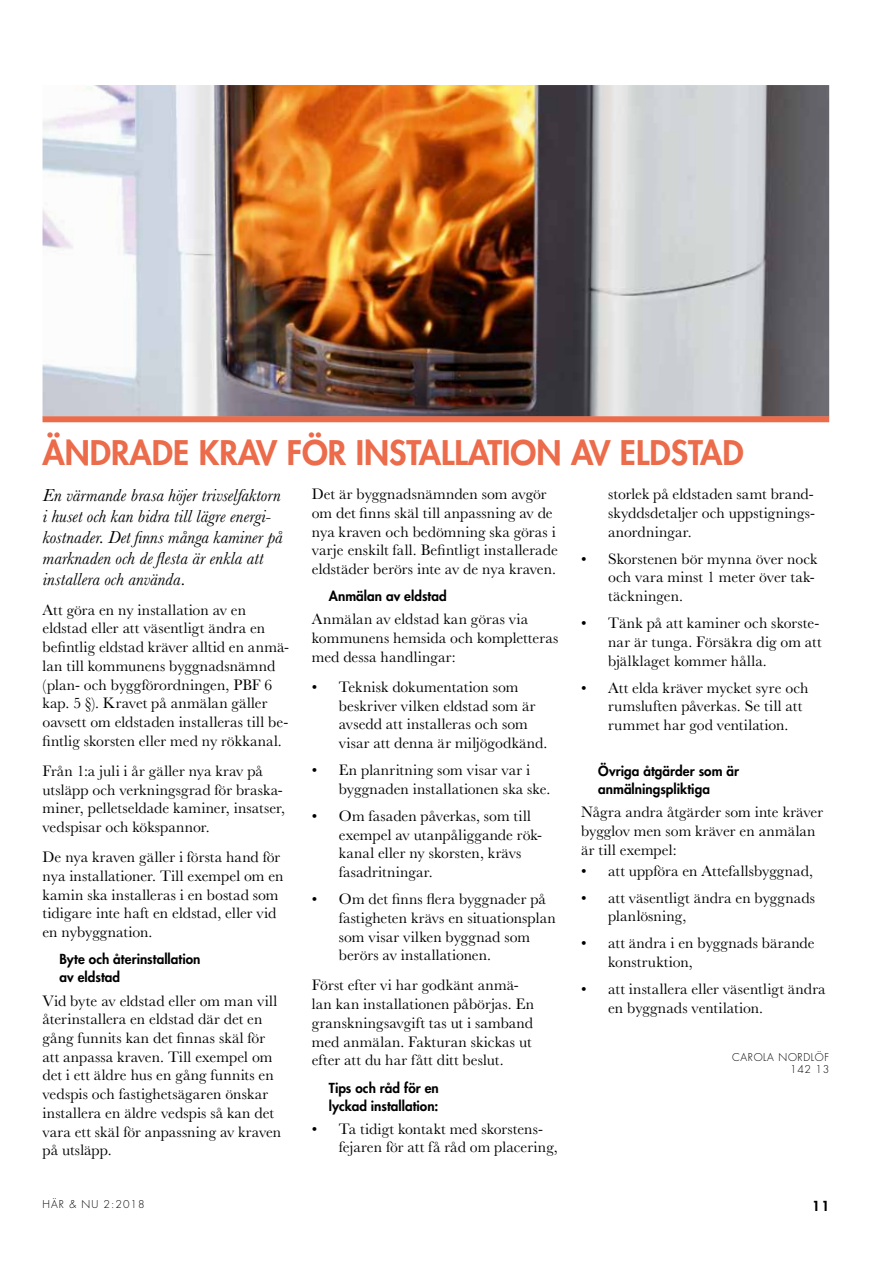
<style>
.page{position:relative;width:893px;height:1263px;background:#fff}
.page>*{position:absolute;margin:0;border:0;box-sizing:border-box;transform-origin:0 0}
.t1{font:800 33px "Futura Std";color:#eb6b4a}
.t2{font:italic 18px/21px "Baskerville MT Std";letter-spacing:.01em;color:#000}
.t3{font:15.75px/18.8px "Baskerville MT Std";letter-spacing:.005em;color:#000}
.t4{font:800 13.5px/18px "Futura Std";letter-spacing:.005em;color:#000}
.t5{font:300 10.5px/12px "Futura Std";letter-spacing:.06em;color:#000;text-align:right}
.t6{font:300 10.5px "Futura Std";letter-spacing:.1em;color:#000}
</style>
<div class="page">
<img style="left:43px;top:85px;width:786px;height:331px">
<div style="left:43px;top:416px;width:786px;height:6px;background:#eb6b4a"></div>
<h1 class="t1" style="left:43px;top:432px;width:700px">Ändrade krav för installation av eldstad</h1>
<p class="t2" style="left:43px;top:484px;width:241px">En värmande brasa höjer trivselfaktorn i huset och kan bidra till lägre energi&shy;kostnader. Det finns många kaminer på marknaden och de flesta är enkla att installera och använda.</p>
<p class="t3" style="left:43px;top:600px;width:248px">Att göra en ny installation av en eldstad eller att väsentligt ändra en befintlig eldstad kräver alltid en anmä&shy;lan till kommunens byggnadsnämnd (plan- och byggförordningen, PBF 6 kap. 5 §). Kravet på anmälan gäller oavsett om eldstaden installeras till be&shy;fintlig skorsten eller med ny rökkanal.</p>
<p class="t3" style="left:43px;top:761px;width:244px">Från 1:a juli i år gäller nya krav på utsläpp och verkningsgrad för braska&shy;miner, pelletseldade kaminer, insatser, vedspisar och kökspannor.</p>
<p class="t3" style="left:43px;top:848px;width:243px">De nya kraven gäller i första hand för nya installationer. Till exempel om en kamin ska installeras i en bostad som tidigare inte haft en eldstad, eller vid en nybyggnation.</p>
<p class="t4" style="left:60px;top:950px;width:142px">Byte och återinstallation av eldstad</p>
<p class="t3" style="left:43px;top:991px;width:240px">Vid byte av eldstad eller om man vill återinstallera en eldstad där det en gång funnits kan det finnas skäl för att anpassa kraven. Till exempel om det i ett äldre hus en gång funnits en vedspis och fastighetsägaren önskar installera en äldre vedspis så kan det vara ett skäl för anpassning av kraven på utsläpp.</p>
<p class="t3" style="left:312px;top:485px;width:248px">Det är byggnadsnämnden som avgör om det finns skäl till anpassning av de nya kraven och bedömning ska göras i varje enskilt fall. Befintligt installerade eldstäder berörs inte av de nya kraven.</p>
<p class="t4" style="left:329px;top:587px;width:119px">Anmälan av eldstad</p>
<p class="t3" style="left:312px;top:610px;width:248px">Anmälan av eldstad kan göras via kommunens hemsida och kompletteras med dessa handlingar:</p>
<p class="t3" style="left:339px;top:677px;width:210px;text-indent:-27px">• Teknisk dokumentation som beskriver vilken eldstad som är avsedd att installeras och som visar att denna är miljögodkänd.</p>
<p class="t3" style="left:339px;top:761px;width:213px;text-indent:-27px">• En planritning som visar var i byggnaden installationen ska ske.</p>
<p class="t3" style="left:339px;top:806px;width:205px;text-indent:-27px">• Om fasaden påverkas, som till exempel av utanpåliggande rök&shy;kanal eller ny skorsten, krävs fasadritningar.</p>
<p class="t3" style="left:339px;top:890px;width:218px;text-indent:-27px">• Om det finns flera byggnader på fastigheten krävs en situationsplan som visar vilken byggnad som berörs av installationen.</p>
<p class="t3" style="left:312px;top:976px;width:224px">Först efter vi har godkänt anmä&shy;lan kan installationen påbörjas. En granskningsavgift tas ut i samband med anmälan. Fakturan skickas ut efter att du har fått ditt beslut.</p>
<p class="t4" style="left:329px;top:1079px;width:111px">Tips och råd för en lyckad installation:</p>
<p class="t3" style="left:339px;top:1119px;width:220px;text-indent:-27px">• Ta tidigt kontakt med skorstens&shy;fejaren för att få råd om placering,</p>
<p class="t3" style="left:608px;top:485px;width:208px;text-align:justify">storlek på eldstaden samt brand&shy;skyddsdetaljer och uppstignings&shy;anordningar.</p>
<p class="t3" style="left:608px;top:549px;width:211px;text-indent:-27px">• Skorstenen bör mynna över nock och vara minst 1 meter över tak&shy;täckningen.</p>
<p class="t3" style="left:608px;top:614px;width:215px;text-indent:-27px">• Tänk på att kaminer och skorste&shy;nar är tunga. Försäkra dig om att bjälklaget kommer hålla.</p>
<p class="t3" style="left:608px;top:678px;width:202px;text-indent:-27px">• Att elda kräver mycket syre och rumsluften påverkas. Se till att rummet har god ventilation.</p>
<p class="t4" style="left:598px;top:762px;width:142px">Övriga åtgärder som är anmälningspliktiga</p>
<p class="t3" style="left:581px;top:803px;width:243px">Några andra åtgärder som inte kräver bygglov men som kräver en anmälan är till exempel:</p>
<p class="t3" style="left:581px;top:861px;width:233px">• att uppföra en Attefallsbyggnad,</p>
<p class="t3" style="left:608px;top:888px;width:208px;text-indent:-27px">• att väsentligt ändra en byggnads planlösning,</p>
<p class="t3" style="left:608px;top:934px;width:208px;text-indent:-27px">• att ändra i en byggnads bärande konstruktion,</p>
<p class="t3" style="left:608px;top:980px;width:219px;text-indent:-27px">• att installera eller väsentligt ändra en byggnads ventilation.</p>
<p class="t5" style="left:732px;top:1051px;width:99px">CAROLA NORDLÖF<br>142 13</p>
<p class="t6" style="left:43px;top:1198px;width:104px">HÄR &amp; NU 2:2018</p>
<p class="t4" style="left:812px;top:1196px;width:18px">11</p>
</div>
